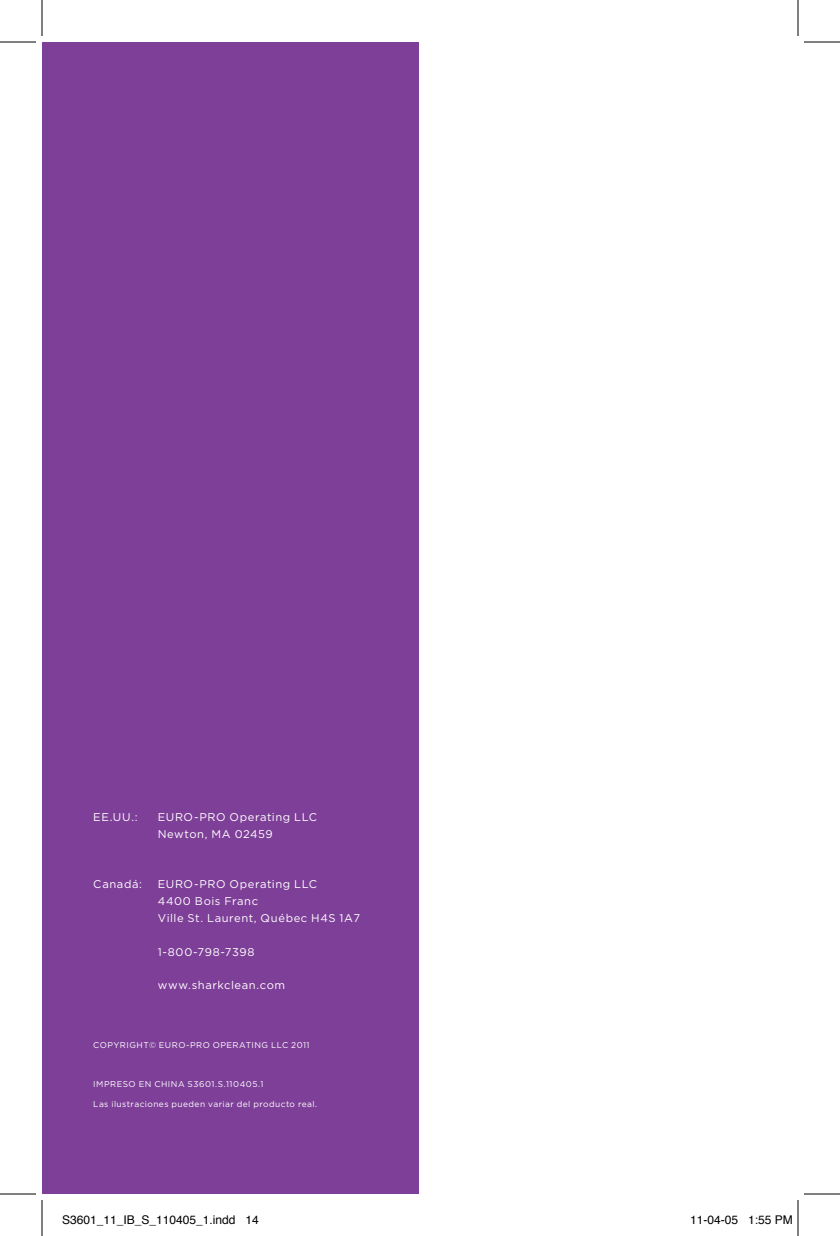
<style>
.page{position:relative;width:840px;height:1236px;background:#fff}
.page>*{position:absolute;margin:0;border:0;box-sizing:border-box;transform-origin:0 0}
.t1{font:12px "Helvetica";color:#000}
.t2{font:11.2px/16.8px "Gotham";letter-spacing:.05em;color:#fff}
.t3{font:11.2px "Gotham";letter-spacing:.07em;color:#fff}
.t4{font:8.4px "Gotham";letter-spacing:.055em;color:#fff}
</style>
<div class="page">
<div style="left:42px;top:42px;width:376px;height:1152px;background:#7e3f98"></div>
<hr style="left:0;top:42px;width:36px;height:1px;background:#000">
<hr style="left:804px;top:42px;width:36px;height:1px;background:#000">
<hr style="left:0;top:1194px;width:36px;height:1px;background:#000">
<hr style="left:804px;top:1194px;width:36px;height:1px;background:#000">
<hr style="left:42px;top:0;width:1px;height:36px;background:#000">
<hr style="left:42px;top:1200px;width:1px;height:36px;background:#000">
<hr style="left:798px;top:0;width:1px;height:36px;background:#000">
<hr style="left:798px;top:1200px;width:1px;height:36px;background:#000">
<p class="t2" style="left:93px;top:809px;width:46px">EE.UU.:</p>
<p class="t2" style="left:158px;top:809px;width:161px">EURO-PRO Operating LLC<br>Newton, MA 02459</p>
<p class="t2" style="left:93px;top:876px;width:50px">Canadá:</p>
<p class="t2" style="left:158px;top:876px;width:204px">EURO-PRO Operating LLC<br>4400 Bois Franc<br>Ville St. Laurent, Québec H4S 1A7</p>
<p class="t3" style="left:158px;top:946px;width:98px">1-800-798-7398</p>
<p class="t2" style="left:158px;top:977px;width:129px">www.sharkclean.com</p>
<p class="t4" style="left:93px;top:1040px;width:218px">COPYRIGHT© EURO-PRO OPERATING LLC 2011</p>
<p class="t4" style="left:93px;top:1080px;width:172px">IMPRESO EN CHINA S3601.S.110405.1</p>
<p class="t4" style="left:93px;top:1099px;width:225px">Las ilustraciones pueden variar del producto real.</p>
<p class="t1" style="left:62px;top:1211px;width:198px">S3601_11_IB_S_110405_1.indd 14</p>
<p class="t1" style="left:690px;top:1211px;width:104px">11-04-05 1:55 PM</p>
</div>
